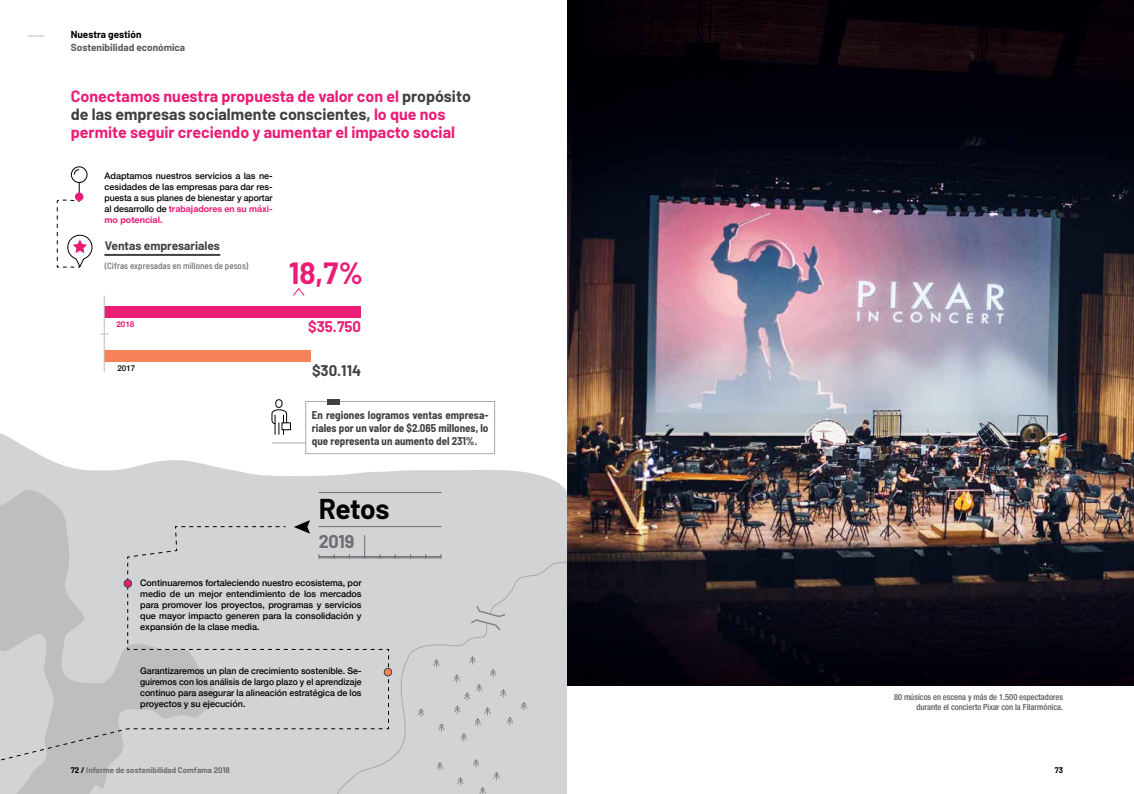
<style>
.page{position:relative;width:1134px;height:794px;background:#fff}
.page>*{position:absolute;margin:0;border:0;box-sizing:border-box;transform-origin:0 0}
.t1{font:700 30px "Barlow";color:#ea1d76}
.t2{font:700 28px "Barlow";letter-spacing:-.015em;color:#000}
.t3{font:700 18px "Barlow";color:#6d6e71}
.t4{font:700 16px/18px "Barlow";color:#ea1d76}
.t5{font:700 15px "Barlow";color:#ea1d76}
.t6{font:700 15px "Barlow";color:#414042}
.t7{font:700 12px "Barlow";color:#414042}
.t8{font:700 semi-condensed 11px/13px "Barlow";color:#414042;text-align:justify}
.t9{font:700 10px "Barlow";color:#58595b}
.t10{font:700 10px "Barlow";color:#000}
.t11{font:500 9px/11px "Helvetica Neue";color:#000;text-align:justify}
.t12{font:500 semi-condensed 9px "Barlow";color:#6d6e71}
.t13{font:500 condensed 8.5px/10px "Helvetica Neue LT Std";color:#58595b;text-align:right}
.t14{font:700 8px "Barlow";color:#6d6e71}
.t15{font:500 8px "Helvetica Neue";color:#000}
.t16{font:700 8px "Helvetica Neue";color:#ea1d76}
.t17{font:700 8px "Barlow";color:#000}
.s1{color:#414042}
.s2{font-weight:700;color:#ea1d76}
.s3{color:#000}
</style>
<div class="page">
<svg style="left:0;top:431px;width:567px;height:363px;fill:#d1d3d4"></svg>
<svg style="left:0;top:488px;width:216px;height:32px;background:#cccecf"></svg>
<hr style="left:319px;top:492px;width:122px;height:1px;background:#6d6e71">
<div style="left:305px;top:401px;width:190px;height:53px;border:1px solid #a7a9ac"></div>
<div style="left:327px;top:399px;width:12px;height:6px;background:#414042"></div>
<hr style="left:272px;top:442px;width:33px;height:1px;background:#a7a9ac">
<div style="left:275px;top:399px;width:7px;height:9px;border:1px solid #000;border-radius:3px"></div>
<svg style="left:271px;top:409px;width:16px;height:25px"></svg>
<div style="left:282px;top:422px;width:9px;height:8px;border:1px solid #000"></div>
<svg style="left:105px;top:254px;width:116px;height:2px"></svg>
<div style="left:104px;top:306px;width:257px;height:11px;background:#ea1d76"></div>
<div style="left:104px;top:350px;width:207px;height:11px;background:#f58357"></div>
<hr style="left:104px;top:296px;width:1px;height:76px;background:#bcbec0">
<svg style="left:293px;top:288px;width:12px;height:8px"></svg>
<svg style="left:56px;top:166px;width:37px;height:102px"></svg>
<div style="left:75px;top:192px;width:8px;height:9px;background:#ea1d76;border-radius:50%"></div>
<svg style="left:0;top:520px;width:566px;height:274px;background:#cccecf"></svg>
<img style="left:567px;top:0;width:567px;height:685px">
<svg style="left:28px;top:36px;width:16px;height:1px"></svg>
<p class="t10" style="left:71px;top:27px;width:72px">Nuestra gestión</p>
<p class="t9" style="left:71px;top:40px;width:116px">Sostenibilidad económica</p>
<h3 class="t4" style="left:71px;top:86px;width:402px">Conectamos nuestra propuesta de valor con el <span class="s1">propósito de las empresas socialmente conscientes,</span> lo que nos permite seguir creciendo y aumentar el impacto social</h3>
<p class="t11" style="left:104px;top:170px;width:170px">Adaptamos nuestros servicios a las ne&shy;cesidades de las empresas para dar res&shy;puesta a sus planes de bienestar y aportar al desarrollo de <span class="s2">trabajadores en su máxi&shy;mo potencial.</span></p>
<h3 class="t7" style="left:105px;top:237px;width:117px">Ventas empresariales</h3>
<p class="t12" style="left:105px;top:259px;width:145px">(Cifras expresadas en millones de pesos)</p>
<h1 class="t1" style="left:289px;top:251px;width:76px">18,7%</h1>
<p class="t16" style="left:116px;top:318px;width:19px">2018</p>
<h3 class="t5" style="left:308px;top:316px;width:54px">$35.750</h3>
<h3 class="t6" style="left:312px;top:360px;width:51px">$30.114</h3>
<p class="t15" style="left:117px;top:362px;width:19px">2017</p>
<p class="t8" style="left:312px;top:407px;width:178px">En regiones logramos ventas empresa&shy;riales por un valor de $2.065 millones, lo que representa un aumento del 231%.</p>
<h2 class="t2" style="left:319px;top:488px;width:72px">Retos</h2>
<h3 class="t3" style="left:319px;top:528px;width:37px">2019</h3>
<p class="t11" style="left:140px;top:577px;width:223px">Continuaremos fortaleciendo nuestro ecosistema, por medio de un mejor entendimiento de los mercados para promover los proyectos, programas y servicios que mayor impacto generen para la consolidación y expansión de la clase media.</p>
<p class="t11" style="left:140px;top:665px;width:223px">Garantizaremos un plan de crecimiento sostenible. Se&shy;guiremos con los análisis de largo plazo y el aprendizaje continuo para asegurar la alineación estratégica de los proyectos y su ejecución.</p>
<p class="t13" style="left:894px;top:691px;width:171px">80 músicos en escena y más de 1.500 espectadores durante el concierto Pixar con la Filarmónica.</p>
<p class="t14" style="left:71px;top:764px;width:160px"><span class="s3">72 /</span> Informe de sostenibilidad Comfama 2018</p>
<p class="t17" style="left:1055px;top:764px;width:10px">73</p>
</div>
